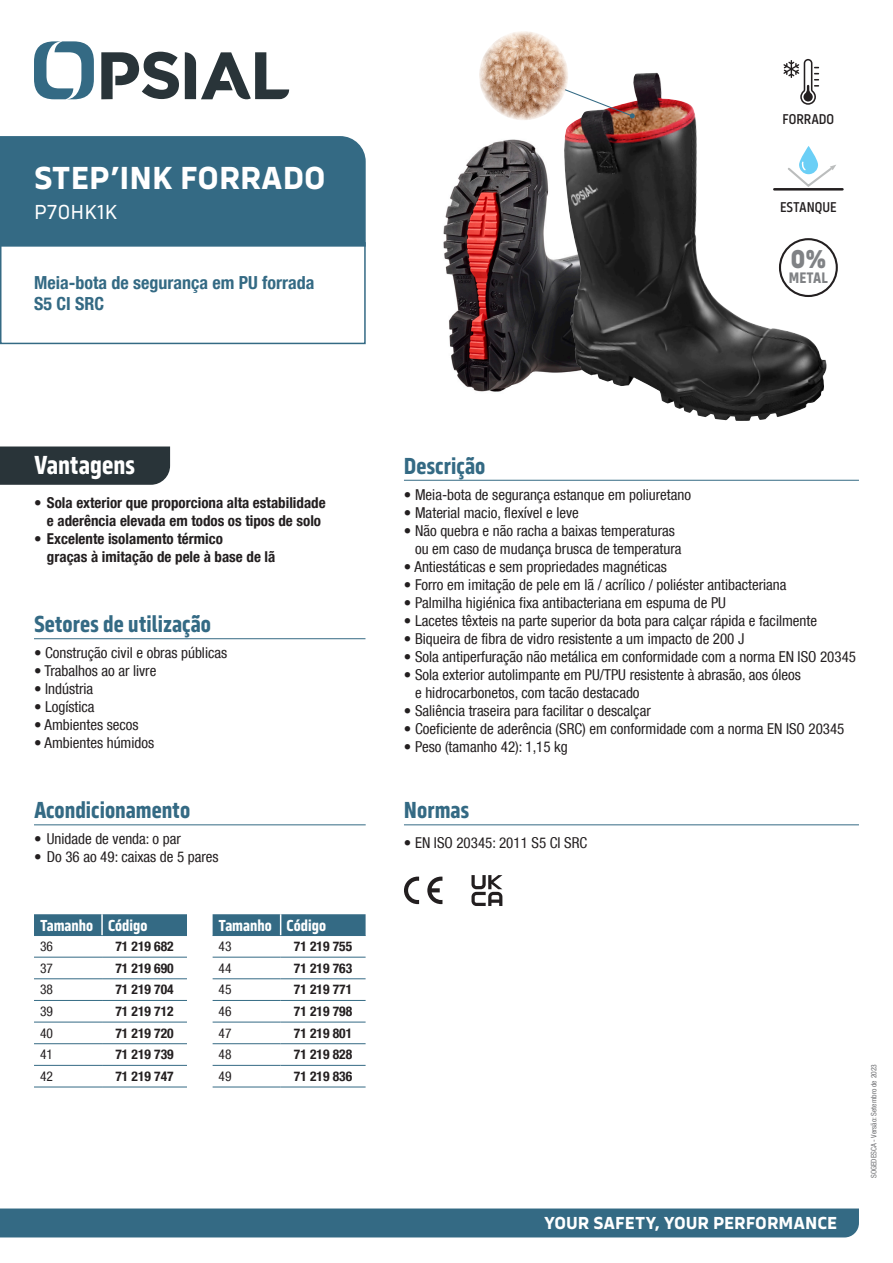
<style>
.page{position:relative;width:893px;height:1263px;background:#fff}
.page>*{position:absolute;margin:0;border:0;box-sizing:border-box;transform-origin:0 0}
.NOM_PRODUIT_NC{font:700 33px "Serca";color:#fff}
.Benefices{font:700 27px "Serca Condensed";color:#fff}
.t1{font:800 26.7px "Serca";color:#808285;scale:.9 1}
.Sous-titres{font:700 24px "Serca Condensed";color:#346a84}
.Code_P{font:21px "Serca";color:#fff}
.PLUS_PRODUIT{font:700 condensed 18px/21.6px "Helvetica Neue LT Com";color:#346a84}
.t2{font:700 18px "Serca";color:#fff}
.tableauTitre{font:700 16.5px "Serca Condensed";color:#fff}
.t3{font:700 15.75px "Serca Condensed";color:#808285}
.Texte{font:condensed 15px/18px "Helvetica Neue LT Com";color:#231f20}
.t4{font:700 condensed 15px/18px "Helvetica Neue LT Com";color:#231f20;text-align:center}
.Puces_texte_regular{font:condensed 15px "Helvetica Neue LT Com";color:#231f20}
.t5{font:500 14.7px "Serca Condensed";color:#231f20}
.TableauCode{font:700 condensed 13.5px "Helvetica Neue LT Com";color:#231f20}
.tableau{font:condensed 13.5px "Helvetica Neue LT Com";color:#231f20}
.Date{font:condensed 7.5px "Helvetica Neue LT Com";color:#6c6d70}
</style>
<div class="page">
<svg style="left:34px;top:41px;width:60px;height:58px"></svg>
<svg style="left:185px;top:52px;width:104px;height:48px"></svg>
<svg style="left:101px;top:52px;width:78px;height:47px"></svg>
<div style="left:0;top:1208px;width:859px;height:29px;background:#346a84"></div>
<hr style="left:34px;top:824px;width:332px;height:1px;background:#346a84">
<div style="left:34px;top:914px;width:153px;height:21px;background:#346a84"></div>
<hr style="left:34px;top:935px;width:68px;height:1px;background:#346a84">
<hr style="left:102px;top:935px;width:85px;height:1px;background:#346a84">
<hr style="left:34px;top:957px;width:68px;height:1px;background:#346a84">
<hr style="left:102px;top:957px;width:85px;height:1px;background:#346a84">
<hr style="left:34px;top:978px;width:68px;height:1px;background:#346a84">
<hr style="left:102px;top:978px;width:85px;height:1px;background:#346a84">
<hr style="left:34px;top:1000px;width:68px;height:1px;background:#346a84">
<hr style="left:102px;top:1000px;width:85px;height:1px;background:#346a84">
<hr style="left:34px;top:1022px;width:68px;height:1px;background:#346a84">
<hr style="left:102px;top:1022px;width:85px;height:1px;background:#346a84">
<hr style="left:34px;top:1043px;width:68px;height:1px;background:#346a84">
<hr style="left:102px;top:1043px;width:85px;height:1px;background:#346a84">
<hr style="left:34px;top:1065px;width:68px;height:1px;background:#346a84">
<hr style="left:102px;top:1065px;width:85px;height:1px;background:#346a84">
<hr style="left:101px;top:914px;width:2px;height:21px;background:#fff">
<hr style="left:34px;top:1086px;width:68px;height:1px;background:#346a84">
<hr style="left:102px;top:1086px;width:85px;height:1px;background:#346a84">
<hr style="left:213px;top:935px;width:68px;height:1px;background:#346a84">
<hr style="left:281px;top:935px;width:85px;height:1px;background:#346a84">
<hr style="left:213px;top:978px;width:68px;height:1px;background:#346a84">
<hr style="left:281px;top:978px;width:85px;height:1px;background:#346a84">
<hr style="left:213px;top:1000px;width:68px;height:1px;background:#346a84">
<hr style="left:281px;top:1000px;width:85px;height:1px;background:#346a84">
<hr style="left:213px;top:1022px;width:68px;height:1px;background:#346a84">
<hr style="left:281px;top:1022px;width:85px;height:1px;background:#346a84">
<hr style="left:213px;top:1043px;width:68px;height:1px;background:#346a84">
<hr style="left:281px;top:1043px;width:85px;height:1px;background:#346a84">
<hr style="left:213px;top:1065px;width:68px;height:1px;background:#346a84">
<hr style="left:281px;top:1065px;width:85px;height:1px;background:#346a84">
<hr style="left:213px;top:1086px;width:68px;height:1px;background:#346a84">
<hr style="left:281px;top:1086px;width:85px;height:1px;background:#346a84">
<svg style="left:213px;top:914px;width:153px;height:21px;background:#386d86"></svg>
<hr style="left:213px;top:957px;width:68px;height:1px;background:#346a84">
<hr style="left:281px;top:957px;width:85px;height:1px;background:#346a84">
<hr style="left:404px;top:480px;width:455px;height:1px;background:#346a84">
<hr style="left:404px;top:824px;width:455px;height:1px;background:#346a84">
<div style="left:0;top:446px;width:170px;height:39px;background:#293439"></div>
<div style="left:0;top:242px;width:366px;height:102px;border:2px solid #346a84"></div>
<div style="left:0;top:136px;width:366px;height:111px;background:#346a84"></div>
<hr style="left:34px;top:638px;width:331px;height:1px;background:#346a84">
<img style="left:443px;top:139px;width:121px;height:253px">
<img style="left:564px;top:73px;width:212px;height:348px">
<div style="left:779px;top:238px;width:59px;height:59px;border:2px solid #231f20;border-radius:50%"></div>
<svg style="left:799px;top:146px;width:19px;height:28px"></svg>
<hr style="left:774px;top:188px;width:68px;height:3px;background:#231f20">
<svg style="left:788px;top:160px;width:48px;height:27px"></svg>
<svg style="left:783px;top:59px;width:36px;height:46px"></svg>
<svg style="left:404px;top:876px;width:15px;height:28px"></svg>
<svg style="left:427px;top:876px;width:15px;height:28px"></svg>
<svg style="left:471px;top:875px;width:31px;height:31px"></svg>
<svg style="left:564px;top:88px;width:71px;height:30px"></svg>
<img style="left:479px;top:31px;width:89px;height:89px;border-radius:45px">
<p class="NOM_PRODUIT_NC" style="left:34px;top:158px;width:293px">STEP’INK FORRADO</p>
<p class="Code_P" style="left:34px;top:200px;width:85px">P70HK1K</p>
<p class="PLUS_PRODUIT" style="left:34px;top:272px;width:282px">Meia-bota de segurança em PU forrada<br>S5 CI SRC</p>
<p class="t5" style="left:782px;top:110px;width:53px">FORRADO</p>
<p class="t5" style="left:780px;top:198px;width:58px">ESTANQUE</p>
<p class="t1" style="left:790px;top:243px;width:41px">0%</p>
<p class="t3" style="left:789px;top:269px;width:41px">METAL</p>
<p class="Benefices" style="left:34px;top:449px;width:102px">Vantagens</p>
<p class="t4" style="left:34px;top:494px;width:293px">• Sola exterior que proporciona alta estabilidade e aderência elevada em todos os tipos de solo</p>
<p class="t4" style="left:47px;top:530px;width:230px;text-align:left;text-indent:-13px">• Excelente isolamento térmico<br>graças à imitação de pele à base de lã</p>
<p class="Sous-titres" style="left:34px;top:610px;width:179px">Setores de utilização</p>
<p class="Puces_texte_regular" style="left:34px;top:644px;width:195px">• Construção civil e obras públicas</p>
<p class="Puces_texte_regular" style="left:34px;top:662px;width:124px">• Trabalhos ao ar livre</p>
<p class="Puces_texte_regular" style="left:34px;top:680px;width:61px">• Indústria</p>
<p class="Puces_texte_regular" style="left:34px;top:698px;width:62px">• Logística</p>
<p class="Puces_texte_regular" style="left:34px;top:716px;width:106px">• Ambientes secos</p>
<p class="Puces_texte_regular" style="left:34px;top:734px;width:122px">• Ambientes húmidos</p>
<p class="Sous-titres" style="left:34px;top:796px;width:158px">Acondicionamento</p>
<p class="Texte" style="left:34px;top:830px;width:148px">• Unidade de venda: o par</p>
<p class="Texte" style="left:34px;top:848px;width:186px">• Do 36 ao 49: caixas de 5 pares</p>
<p class="tableauTitre" style="left:40px;top:916px;width:55px">Tamanho</p>
<p class="tableauTitre" style="left:108px;top:916px;width:41px">Código</p>
<p class="tableau" style="left:40px;top:938px;width:14px">36</p>
<p class="TableauCode" style="left:115px;top:938px;width:60px">71 219 682</p>
<p class="tableau" style="left:40px;top:960px;width:14px">37</p>
<p class="TableauCode" style="left:115px;top:960px;width:60px">71 219 690</p>
<p class="tableau" style="left:40px;top:982px;width:14px">38</p>
<p class="TableauCode" style="left:115px;top:981px;width:60px">71 219 704</p>
<p class="tableau" style="left:40px;top:1003px;width:14px">39</p>
<p class="TableauCode" style="left:115px;top:1003px;width:60px">71 219 712</p>
<p class="tableau" style="left:40px;top:1025px;width:14px">40</p>
<p class="TableauCode" style="left:115px;top:1025px;width:60px">71 219 720</p>
<p class="tableau" style="left:40px;top:1047px;width:14px">41</p>
<p class="TableauCode" style="left:115px;top:1046px;width:60px">71 219 739</p>
<p class="tableau" style="left:40px;top:1068px;width:14px">42</p>
<p class="TableauCode" style="left:115px;top:1068px;width:60px">71 219 747</p>
<p class="tableauTitre" style="left:219px;top:916px;width:55px">Tamanho</p>
<p class="tableauTitre" style="left:287px;top:916px;width:41px">Código</p>
<p class="tableau" style="left:219px;top:938px;width:14px">43</p>
<p class="TableauCode" style="left:294px;top:938px;width:60px">71 219 755</p>
<p class="tableau" style="left:219px;top:960px;width:14px">44</p>
<p class="TableauCode" style="left:294px;top:960px;width:60px">71 219 763</p>
<p class="tableau" style="left:219px;top:982px;width:14px">45</p>
<p class="TableauCode" style="left:294px;top:981px;width:60px">71 219 771</p>
<p class="tableau" style="left:219px;top:1003px;width:14px">46</p>
<p class="TableauCode" style="left:294px;top:1003px;width:60px">71 219 798</p>
<p class="tableau" style="left:219px;top:1025px;width:14px">47</p>
<p class="TableauCode" style="left:294px;top:1025px;width:60px">71 219 801</p>
<p class="tableau" style="left:219px;top:1047px;width:14px">48</p>
<p class="TableauCode" style="left:294px;top:1046px;width:60px">71 219 828</p>
<p class="tableau" style="left:219px;top:1068px;width:14px">49</p>
<p class="TableauCode" style="left:294px;top:1068px;width:60px">71 219 836</p>
<p class="Sous-titres" style="left:404px;top:452px;width:83px">Descrição</p>
<p class="Texte" style="left:404px;top:485px;width:289px">• Meia-bota de segurança estanque em poliuretano</p>
<p class="Texte" style="left:404px;top:503px;width:176px">• Material macio, flexível e leve</p>
<p class="Texte" style="left:415px;top:521px;width:268px;text-indent:-11px">• Não quebra e não racha a baixas temperaturas ou em caso de mudança brusca de temperatura</p>
<p class="Texte" style="left:404px;top:557px;width:264px">• Antiestáticas e sem propriedades magnéticas</p>
<p class="Texte" style="left:404px;top:575px;width:384px">• Forro em imitação de pele em lã / acrílico / poliéster antibacteriana</p>
<p class="Texte" style="left:404px;top:593px;width:324px">• Palmilha higiénica fixa antibacteriana em espuma de PU</p>
<p class="Texte" style="left:404px;top:611px;width:415px">• Lacetes têxteis na parte superior da bota para calçar rápida e facilmente</p>
<p class="Texte" style="left:404px;top:629px;width:342px">• Biqueira de fibra de vidro resistente a um impacto de 200 J</p>
<p class="Texte" style="left:404px;top:647px;width:454px">• Sola antiperfuração não metálica em conformidade com a norma EN ISO 20345</p>
<p class="Texte" style="left:415px;top:665px;width:387px;text-indent:-11px">• Sola exterior autolimpante em PU/TPU resistente à abrasão, aos óleos e hidrocarbonetos, com tacão destacado</p>
<p class="Texte" style="left:404px;top:701px;width:248px">• Saliência traseira para facilitar o descalçar</p>
<p class="Texte" style="left:404px;top:719px;width:442px">• Coeficiente de aderência (SRC) em conformidade com a norma EN ISO 20345</p>
<p class="Texte" style="left:404px;top:737px;width:165px">• Peso (tamanho 42): 1,15 kg</p>
<p class="Sous-titres" style="left:404px;top:796px;width:67px">Normas</p>
<p class="Texte" style="left:404px;top:833px;width:185px">• EN ISO 20345: 2011 S5 CI SRC</p>
<p class="t2" style="left:544px;top:1212px;width:295px">YOUR SAFETY, YOUR PERFORMANCE</p>
<p class="Date" style="left:869px;top:1178px;width:115px;rotate:-90deg">SOGEDESCA - Versão: Setembro de 2023</p>
</div>
